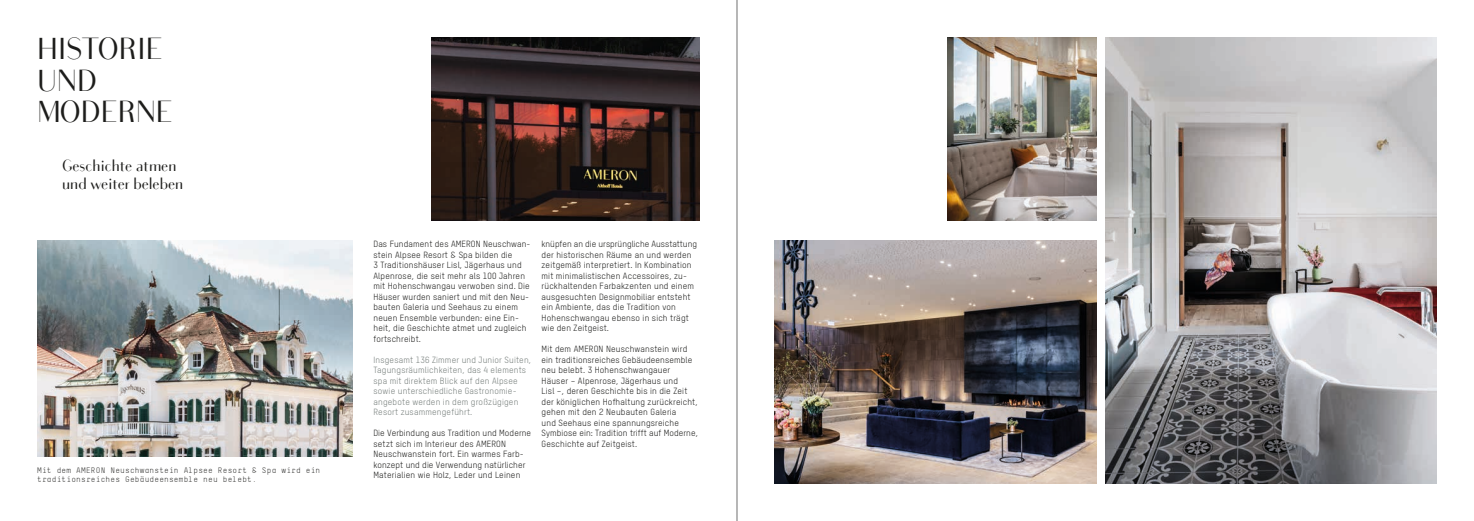
<style>
.page{position:relative;width:1474px;height:521px;background:#fff}
.page>*{position:absolute;margin:0;border:0;box-sizing:border-box;transform-origin:0 0}
.t1{font:29.75px/31.5px "Bodoni Sans";letter-spacing:.02em;color:#1d1d1b}
.t2{font:15.75px/17.5px "Bodoni Sans";letter-spacing:.02em;color:#1d1d1b}
.t3{font:8.75px/10.5px "T Star Pro Regular";letter-spacing:.02em;color:#1d1d1b}
.t4{font:8.75px/10.5px "T Star Pro Regular";letter-spacing:.02em;color:#767e7b}
.t5{font:7.88px/9.6px "TSTAR Mono Round";letter-spacing:.02em;color:#1d1d1b}
</style>
<div class="page">
<img style="left:37px;top:241px;width:315px;height:215px">
<img style="left:432px;top:37px;width:267px;height:184px">
<img style="left:947px;top:37px;width:149px;height:184px">
<img style="left:1105px;top:37px;width:331px;height:447px">
<img style="left:774px;top:241px;width:322px;height:243px">
<hr style="left:736px;top:0;width:1px;height:521px;background:#70706f">
<h1 class="t1" style="left:37px;top:34px;width:136px">HISTORIE<br>UND<br>MODERNE</h1>
<h2 class="t2" style="left:62px;top:157px;width:123px">Geschichte atmen und weiter beleben</h2>
<p class="t5" style="left:37px;top:465px;width:285px">Mit dem AMERON Neuschwanstein Alpsee Resort &amp; Spa wird ein traditionsreiches Gebäudeensemble neu belebt.</p>
<p class="t3" style="left:373px;top:238px;width:159px">Das Fundament des AMERON Neuschwan&shy;stein Alpsee Resort &amp; Spa bilden die<br>3 Traditionshäuser Lisl, Jägerhaus und Alpenrose, die seit mehr als 100 Jahren mit Hohenschwangau verwoben sind. Die Häuser wurden saniert und mit den Neu&shy;bauten Galeria und Seehaus zu einem neuen Ensemble verbunden: eine Ein&shy;heit, die Geschichte atmet und zugleich fortschreibt.</p>
<p class="t4" style="left:373px;top:354px;width:159px">Insgesamt 136 Zimmer und Junior Suiten, Tagungsräumlichkeiten, das 4 elements spa mit direktem Blick auf den Alpsee sowie unterschiedliche Gastronomie&shy;angebote werden in dem großzügigen Resort zusammengeführt.</p>
<p class="t3" style="left:373px;top:427px;width:159px">Die Verbindung aus Tradition und Moderne setzt sich im Interieur des AMERON Neuschwanstein fort. Ein warmes Farb&shy;konzept und die Verwendung natürlicher Materialien wie Holz, Leder und Leinen</p>
<p class="t3" style="left:541px;top:238px;width:157px">knüpfen an die ursprüngliche Ausstattung der historischen Räume an und werden zeitgemäß interpretiert. In Kombination mit minimalistischen Accessoires, zu&shy;rückhaltenden Farbakzenten und einem ausgesuchten Designmobiliar entsteht ein Ambiente, das die Tradition von Hohenschwangau ebenso in sich trägt wie den Zeitgeist.</p>
<p class="t3" style="left:541px;top:343px;width:158px">Mit dem AMERON Neuschwanstein wird ein traditionsreiches Gebäudeensemble neu belebt. 3 Hohenschwangauer Häuser – Alpenrose, Jägerhaus und<br>Lisl –, deren Geschichte bis in die Zeit der königlichen Hofhaltung zurückreicht, gehen mit den 2 Neubauten Galeria<br>und Seehaus eine spannungsreiche Symbiose ein: Tradition trifft auf Moderne, Geschichte auf Zeitgeist.</p>
</div>
